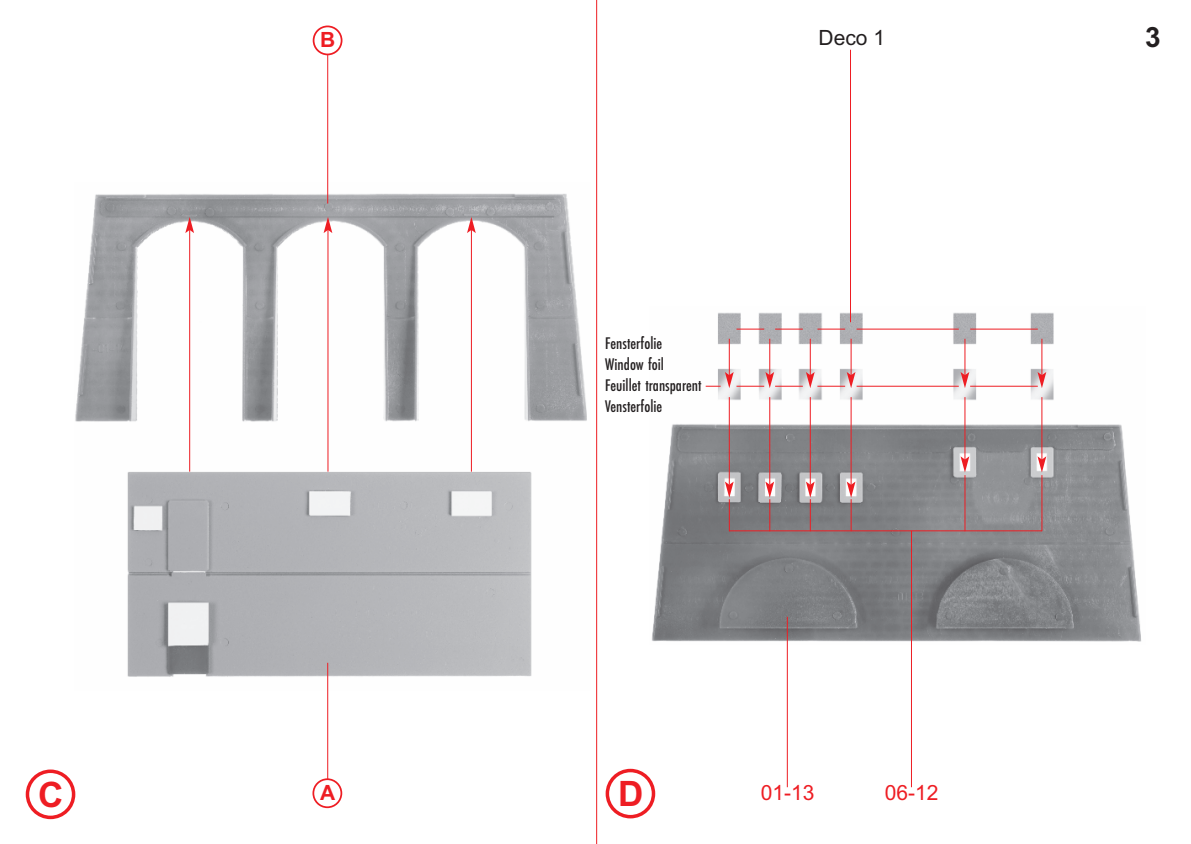
<style>
.page{position:relative;width:1191px;height:844px;background:#fff}
.page>*{position:absolute;margin:0;border:0;box-sizing:border-box;transform-origin:0 0}
.t1{font:700 35px "Arial";color:#ee1d23}
.t2{font:700 28px "Arial";color:#231f20}
.t3{font:21px "Arial";color:#ee1d23}
.t4{font:21px "Arial";color:#231f20}
.t5{font:700 21px "Arial";color:#ee1d23}
.t6{font:17.5px/21px "Futura EF Medium Con";color:#231f20}
</style>
<div class="page">
<hr style="left:596px;top:0;width:1px;height:843px;background:#ee1d23">
<img style="left:75px;top:182px;width:512px;height:508px">
<img style="left:652px;top:312px;width:489px;height:332px">
<svg style="left:26px;top:769px;width:49px;height:50px"></svg>
<svg style="left:605px;top:768px;width:50px;height:50px"></svg>
<svg style="left:312px;top:778px;width:30px;height:29px"></svg>
<svg style="left:313px;top:26px;width:29px;height:29px"></svg>
<hr style="left:729px;top:338px;width:1px;height:37px;background:#ee1d23">
<hr style="left:729px;top:397px;width:1px;height:87px;background:#ee1d23">
<svg style="left:725px;top:481px;width:8px;height:16px"></svg>
<hr style="left:850px;top:50px;width:1px;height:272px;background:#ee1d23">
<hr style="left:856px;top:385px;width:102px;height:1px;background:#ee1d23">
<hr style="left:970px;top:385px;width:67px;height:1px;background:#ee1d23">
<svg style="left:736px;top:328px;width:28px;height:1px"></svg>
<svg style="left:775px;top:328px;width:28px;height:1px"></svg>
<svg style="left:817px;top:328px;width:28px;height:1px"></svg>
<hr style="left:856px;top:328px;width:102px;height:1px;background:#ee1d23">
<hr style="left:970px;top:328px;width:67px;height:1px;background:#ee1d23">
<hr style="left:911px;top:530px;width:1px;height:257px;background:#ee1d23">
<hr style="left:729px;top:530px;width:313px;height:1px;background:#ee1d23">
<hr style="left:729px;top:499px;width:1px;height:32px;background:#ee1d23">
<hr style="left:769px;top:338px;width:1px;height:37px;background:#ee1d23">
<hr style="left:769px;top:397px;width:1px;height:87px;background:#ee1d23">
<svg style="left:765px;top:481px;width:9px;height:16px"></svg>
<hr style="left:769px;top:499px;width:1px;height:32px;background:#ee1d23">
<hr style="left:810px;top:338px;width:1px;height:37px;background:#ee1d23">
<hr style="left:810px;top:397px;width:1px;height:87px;background:#ee1d23">
<svg style="left:806px;top:481px;width:8px;height:16px"></svg>
<hr style="left:810px;top:499px;width:1px;height:32px;background:#ee1d23">
<hr style="left:850px;top:338px;width:1px;height:37px;background:#ee1d23">
<svg style="left:705px;top:372px;width:150px;height:16px"></svg>
<hr style="left:850px;top:397px;width:1px;height:87px;background:#ee1d23">
<svg style="left:846px;top:481px;width:9px;height:16px"></svg>
<hr style="left:850px;top:499px;width:1px;height:32px;background:#ee1d23">
<hr style="left:964px;top:338px;width:1px;height:37px;background:#ee1d23">
<svg style="left:960px;top:372px;width:9px;height:16px"></svg>
<hr style="left:964px;top:397px;width:1px;height:62px;background:#ee1d23">
<svg style="left:960px;top:456px;width:9px;height:16px"></svg>
<hr style="left:964px;top:475px;width:1px;height:56px;background:#ee1d23">
<hr style="left:1041px;top:338px;width:1px;height:37px;background:#ee1d23">
<svg style="left:1037px;top:372px;width:9px;height:16px"></svg>
<hr style="left:1041px;top:397px;width:1px;height:62px;background:#ee1d23">
<svg style="left:1037px;top:456px;width:9px;height:16px"></svg>
<hr style="left:1041px;top:475px;width:1px;height:56px;background:#ee1d23">
<hr style="left:787px;top:616px;width:1px;height:171px;background:#ee1d23">
<hr style="left:327px;top:55px;width:1px;height:148px;background:#ee1d23">
<hr style="left:327px;top:662px;width:1px;height:117px;background:#ee1d23">
<hr style="left:189px;top:230px;width:1px;height:241px;background:#ee1d23">
<svg style="left:185px;top:217px;width:9px;height:16px"></svg>
<hr style="left:471px;top:230px;width:1px;height:241px;background:#ee1d23">
<svg style="left:467px;top:217px;width:9px;height:16px"></svg>
<hr style="left:327px;top:230px;width:1px;height:241px;background:#ee1d23">
<svg style="left:323px;top:217px;width:9px;height:16px"></svg>
<p class="t5" style="left:320px;top:28px;width:17px">B</p>
<p class="t4" style="left:818px;top:25px;width:68px">Deco 1</p>
<p class="t6" style="left:605px;top:333px;width:98px">Fensterfolie<br>Window foil<br>Feuillet transparent<br>Vensterfolie</p>
<h1 class="t1" style="left:38px;top:773px;width:27px">C</h1>
<p class="t5" style="left:320px;top:780px;width:17px">A</p>
<h1 class="t1" style="left:618px;top:773px;width:27px">D</h1>
<p class="t3" style="left:760px;top:780px;width:55px">01-13</p>
<p class="t3" style="left:885px;top:780px;width:55px">06-12</p>
<h2 class="t2" style="left:1145px;top:21px;width:17px">3</h2>
</div>
